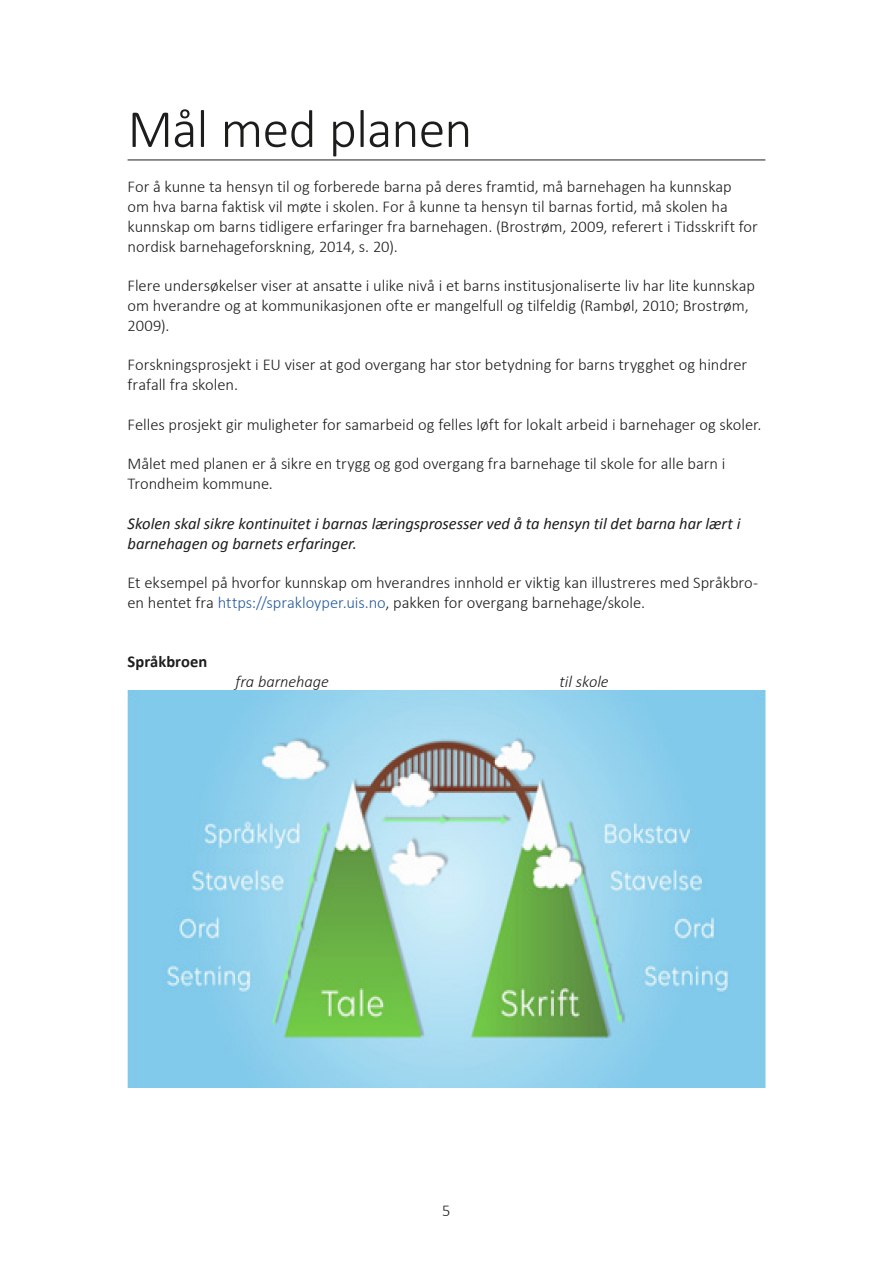
<style>
.page{position:relative;width:893px;height:1263px;background:#fff}
.page>*{position:absolute;margin:0;border:0;box-sizing:border-box;transform-origin:0 0}
.t1{font:300 54px "Calibri";letter-spacing:-.015em;color:#1d1d1b}
.t2{font:16.95px "Arial";color:#000}
.t3{font:300 16.5px/19.8px "Calibri";letter-spacing:-.005em;color:#1d1d1b}
.t4{font:italic 16.5px/19.8px "Calibri";letter-spacing:-.005em;color:#1d1d1b}
.t5{font:italic 300 16.5px "Calibri";letter-spacing:-.005em;color:#1d1d1b}
.t6{font:700 16.5px "Calibri";letter-spacing:.005em;color:#1d1d1b}
.s1{color:#275b9c}
</style>
<div class="page">
<hr style="left:128px;top:160px;width:637px;height:1px;background:#1d1d1b">
<img style="left:128px;top:690px;width:637px;height:397px">
<h1 class="t1" style="left:128px;top:95px;width:346px">Mål med planen</h1>
<p class="t3" style="left:128px;top:177px;width:632px">For å kunne ta hensyn til og forberede barna på deres framtid, må barnehagen ha kunnskap<br>om hva barna faktisk vil møte i skolen. For å kunne ta hensyn til barnas fortid, må skolen ha kunnskap om barns tidligere erfaringer fra barnehagen. (Brostrøm, 2009, referert i Tidsskrift for nordisk barnehageforskning, 2014, s. 20).</p>
<p class="t3" style="left:128px;top:276px;width:629px">Flere undersøkelser viser at ansatte i ulike nivå i et barns institusjonaliserte liv har lite kunnskap om hverandre og at kommunikasjonen ofte er mangelfull og tilfeldig (Rambøl, 2010; Brostrøm,<br>2009).</p>
<p class="t3" style="left:128px;top:355px;width:621px">Forskningsprosjekt i EU viser at god overgang har stor betydning for barns trygghet og hindrer frafall fra skolen.</p>
<p class="t3" style="left:128px;top:414px;width:636px">Felles prosjekt gir muligheter for samarbeid og felles løft for lokalt arbeid i barnehager og skoler.</p>
<p class="t3" style="left:128px;top:454px;width:599px">Målet med planen er å sikre en trygg og god overgang fra barnehage til skole for alle barn i<br>Trondheim kommune.</p>
<p class="t4" style="left:128px;top:513px;width:615px">Skolen skal sikre kontinuitet i barnas læringsprosesser ved å ta hensyn til det barna har lært i barnehagen og barnets erfaringer.</p>
<p class="t3" style="left:128px;top:573px;width:632px">Et eksempel på hvorfor kunnskap om hverandres innhold er viktig kan illustreres med Språkbro&shy;en hentet fra <span class="s1">https://sprakloyper.uis.no</span>, pakken for overgang barnehage/skole.</p>
<p class="t2" style="left:126px;top:647px;width:107px">fra barnehage</p>
<p class="t6" style="left:128px;top:651px;width:81px">Språkbroen</p>
<p class="t5" style="left:236px;top:671px;width:95px">fra barnehage</p>
<p class="t5" style="left:560px;top:671px;width:51px">til skole</p>
<p class="t3" style="left:442px;top:1200px;width:10px">5</p>
</div>
